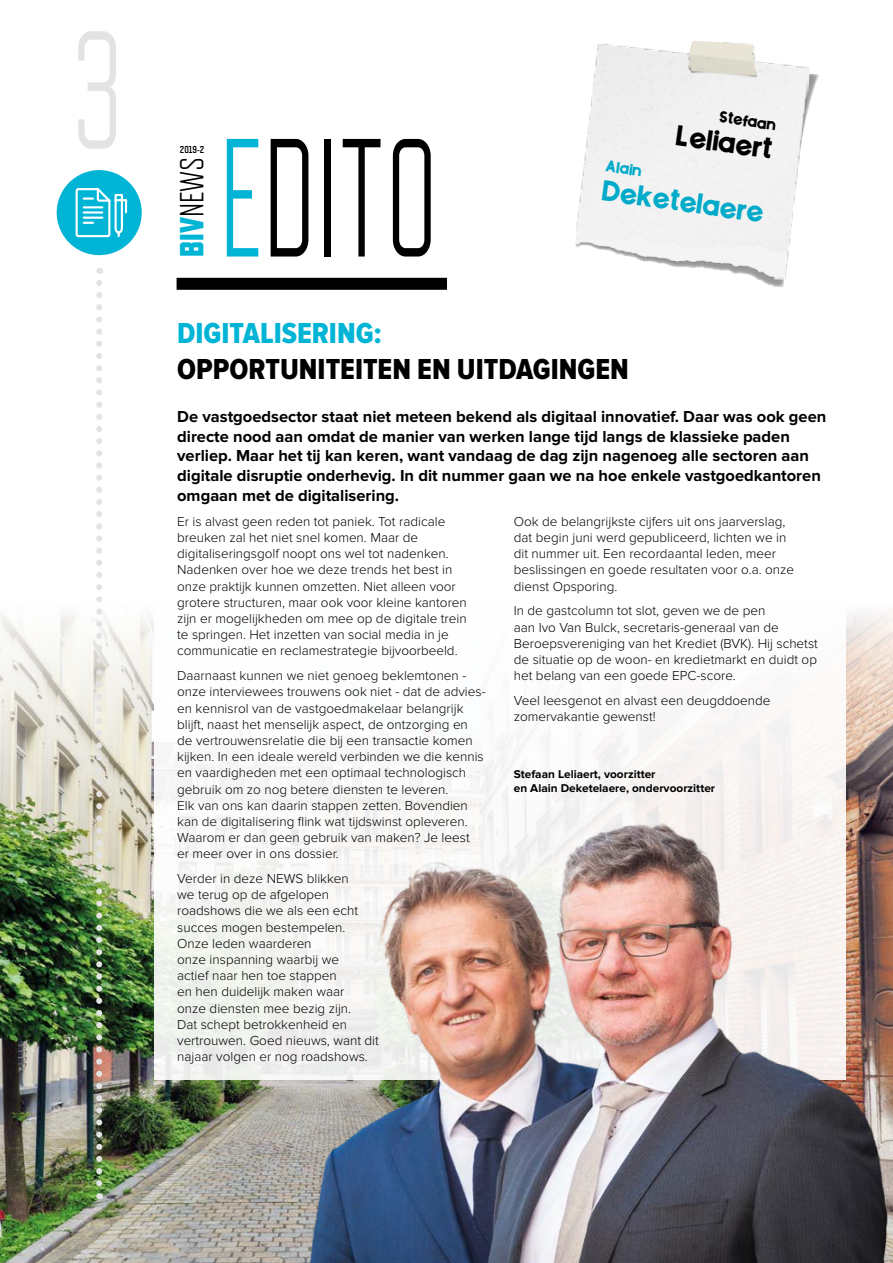
<style>
.page{position:relative;width:893px;height:1263px;background:#fff}
.page>*{position:absolute;margin:0;border:0;box-sizing:border-box;transform-origin:0 0}
.t1{font:300 168px "Refrigerator Deluxe";color:#000;scale:.75 1}
.t2{font:300 168px "Refrigerator Deluxe";color:#e3e3e3;scale:.75 1}
.t3{font:300 33.45px "Refrigerator Deluxe";color:#000}
.t4{font:30px "Proxima Nova Cond Extrabld";color:#000}
.t5{font:30px "Proxima Nova Cond Extrabld";color:#00b4d5}
.t6{font:27.9px "Bonkers";color:#00b4d5}
.t7{font:27.9px "Bonkers";color:#000}
.t8{font:700 16.5px/19.8px "Proxima Nova";color:#000}
.t9{font:15.6px "Bonkers";color:#000}
.t10{font:15.6px "Bonkers";color:#00b4d5}
.t11{font:300 13.5px/16.2px "Proxima Nova";color:#000}
.t12{font:700 11.7px/14.1px "Proxima Nova";color:#000}
.t13{font:700 10.05px "Refrigerator Deluxe";color:#000}
.s1{font-weight:800;color:#00b4d5}
.s2{color:#00b4d5}
</style>
<div class="page">
<img style="left:0;top:611px;width:893px;height:652px">
<div style="left:154px;top:0;width:692px;height:1080px;background:#fff"></div>
<div style="left:57px;top:170px;width:85px;height:85px;background:#00b4d5;border-radius:50%"></div>
<svg style="left:75px;top:188px;width:53px;height:50px"></svg>
<img style="left:96px;top:283px;width:6px;height:916px">
<div style="left:177px;top:278px;width:270px;height:12px;background:#000"></div>
<img style="left:575px;top:41px;width:236px;height:240px">
<img style="left:184px;top:801px;width:709px;height:462px">
<h1 class="t2" style="left:71px;top:-7px;width:72px">3</h1>
<p class="t13" style="left:180px;top:144px;width:26px">2019-2</p>
<h2 class="t3" style="left:173px;top:257px;width:101px;rotate:-90deg"><span class="s1">BIV</span>NEWS</h2>
<h1 class="t1" style="left:219px;top:101px;width:294px"><span class="s2">E</span>DITO</h1>
<p class="t9" style="left:721px;top:107px;width:59px;rotate:8deg">Stefaan</p>
<h3 class="t7" style="left:679px;top:119px;width:99px;rotate:8deg">Leliaert</h3>
<p class="t10" style="left:608px;top:156px;width:38px;rotate:8deg">Alain</p>
<h3 class="t6" style="left:605px;top:173px;width:164px;rotate:8deg">Deketelaere</h3>
<h3 class="t5" style="left:177px;top:316px;width:206px">DIGITALISERING:</h3>
<h3 class="t4" style="left:177px;top:352px;width:453px">OPPORTUNITEITEN EN UITDAGINGEN</h3>
<p class="t8" style="left:177px;top:407px;width:651px">De vastgoedsector staat niet meteen bekend als digitaal innovatief. Daar was ook geen directe nood aan omdat de manier van werken lange tijd langs de klassieke paden verliep. Maar het tij kan keren, want vandaag de dag zijn nagenoeg alle sectoren aan digitale disruptie onderhevig. In dit nummer gaan we na hoe enkele vastgoedkantoren omgaan met de digitalisering.</p>
<p class="t11" style="left:177px;top:513px;width:291px">Er is alvast geen reden tot paniek. Tot radicale breuken zal het niet snel komen. Maar de digitaliseringsgolf noopt ons wel tot nadenken.<br>Nadenken over hoe we deze trends het best in onze praktijk kunnen omzetten. Niet alleen voor grotere structuren, maar ook voor kleine kantoren zijn er mogelijkheden om mee op de digitale trein te springen. Het inzetten van social media in je communicatie en reclamestrategie bijvoorbeeld.</p>
<p class="t11" style="left:177px;top:668px;width:310px">Daarnaast kunnen we niet genoeg beklemtonen - onze interviewees trouwens ook niet - dat de advies&shy;en kennisrol van de vastgoedmakelaar belangrijk blijft, naast het menselijk aspect, de ontzorging en de vertrouwensrelatie die bij een transactie komen kijken. In een ideale wereld verbinden we die kennis en vaardigheden met een optimaal technologisch gebruik om zo nog betere diensten te leveren.<br>Elk van ons kan daarin stappen zetten. Bovendien kan de digitalisering flink wat tijdswinst opleveren.<br>Waarom er dan geen gebruik van maken? Je leest<br>er meer over in ons dossier.</p>
<p class="t11" style="left:177px;top:871px;width:203px">Verder in deze NEWS blikken<br>we terug op de afgelopen roadshows die we als een echt succes mogen bestempelen.<br>Onze leden waarderen<br>onze inspanning waarbij we<br>actief naar hen toe stappen<br>en hen duidelijk maken waar<br>onze diensten mee bezig zijn.<br>Dat schept betrokkenheid en vertrouwen. Goed nieuws, want dit najaar volgen er nog roadshows.</p>
<p class="t11" style="left:514px;top:513px;width:282px">Ook de belangrijkste cijfers uit ons jaarverslag, dat begin juni werd gepubliceerd, lichten we in dit nummer uit. Een recordaantal leden, meer beslissingen en goede resultaten voor o.a. onze dienst Opsporing.</p>
<p class="t11" style="left:514px;top:603px;width:306px">In de gastcolumn tot slot, geven we de pen<br>aan Ivo Van Bulck, secretaris-generaal van de Beroepsvereniging van het Krediet (BVK). Hij schetst de situatie op de woon- en kredietmarkt en duidt op het belang van een goede EPC-score.</p>
<p class="t11" style="left:514px;top:692px;width:258px">Veel leesgenot en alvast een deugddoende zomervakantie gewenst!</p>
<p class="t12" style="left:514px;top:767px;width:203px">Stefaan Leliaert, voorzitter<br>en Alain Deketelaere, ondervoorzitter</p>
</div>
